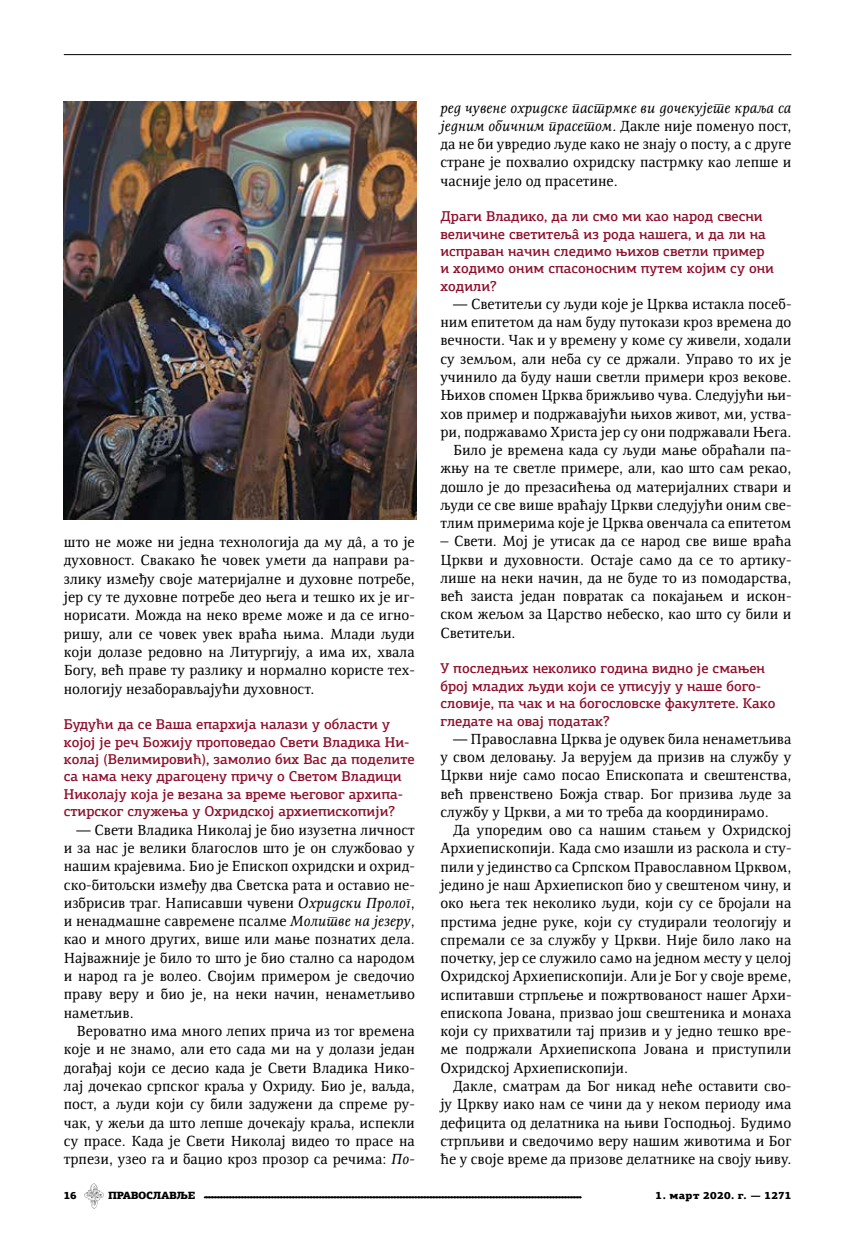
<style>
.page{position:relative;width:851px;height:1234px;background:#fff}
.page>*{position:absolute;margin:0;border:0;box-sizing:border-box;transform-origin:0 0}
.t1{font:15px/18.3px "Resavska BG";color:#000;text-align:justify}
.t2{font:500 14.25px/17.4px "PF Agora Slab Pro";color:#8d0e2b}
.t3{font:900 10.5px "PF Agora Slab Pro";letter-spacing:.035em;color:#000}
.t4{font:900 10.5px "PF Agora Slab Pro";letter-spacing:-.035em;color:#000}
.s1{font-weight:700}
.s2{font-style:italic}
</style>
<div class="page">
<svg style="left:204px;top:1196px;width:377px;height:1px"></svg>
<svg style="left:84px;top:1183px;width:20px;height:25px"></svg>
<hr style="left:64px;top:54px;width:727px;height:1px;background:#000">
<img style="left:64px;top:101px;width:352px;height:418px">
<p class="t1" style="left:64px;top:532px;width:352px">што не може ни једна технологија да му дâ, а то је духовност. Свакако ће човек умети да направи ра&shy;злику између своје материјалне и духовне потребе, јер су те духовне потребе део њега и тешко их је иг&shy;норисати. Можда на неко време може и да се игно&shy;ришу, али се човек увек враћа њима. Млади људи који долазе редовно на Литургију, а има их, хвала Богу, већ праве ту разлику и нормално користе тех&shy;нологију незаборављајући духовност.</p>
<p class="t2" style="left:64px;top:715px;width:352px">Будући да се Ваша епархија налази у области у којој је реч Божију проповедао Свети Владика Ни&shy;колај (Велимировић), замолио бих Вас да поделите са нама неку драгоцену причу о Светом Владици Николају која је везана за време његовог архипа&shy;стирског служења у Охридској архиепископији?</p>
<p class="t1" style="left:64px;top:820px;width:352px;text-indent:13px"><span class="s1">—</span> Свети Владика Николај је био изузетна личност и за нас је велики благослов што је он службовао у нашим крајевима. Био је Епископ охридски и охрид&shy;ско-битољски између два Светска рата и оставио не&shy;избрисив траг. Написавши чувени <span class="s2">Охридски Пролог</span>, и ненадмашне савремене псалме <span class="s2">Молитве на језеру</span>, као и много других, више или мање познатих дела.<br>Најважније је било то што је био стално са народом и народ га је волео. Својим примером је сведочио праву веру и био је, на неки начин, ненаметљиво наметљив.</p>
<p class="t1" style="left:64px;top:1021px;width:352px;text-indent:13px">Вероватно има много лепих прича из тог времена које и не знамо, али ето сада ми на у долази један догађај који се десио када је Свети Владика Нико&shy;лај дочекао српског краља у Охриду. Био је, ваљда, пост, а људи који су били задужени да спреме ру&shy;чак, у жељи да што лепше дочекају краља, испекли су прасе. Када је Свети Николај видео то прасе на трпези, узео га и бацио кроз прозор са речима: <span class="s2">По-</span></p>
<p class="t1" style="left:440px;top:98px;width:352px"><span class="s2">ред чувене охридске пастрмке ви дочекујете краља са једним обичним прасетом.</span> Дакле није поменуо пост, да не би увредио људе како не знају о посту, а с друге стране је похвалио охридску пастрмку као лепше и часније јело од прасетине.</p>
<p class="t2" style="left:440px;top:207px;width:335px">Драги Владико, да ли смо ми као народ свесни величине светитељâ из рода нашега, и да ли на исправан начин следимо њихов светли пример и ходимо оним спасоносним путем којим су они ходили?</p>
<p class="t1" style="left:440px;top:295px;width:352px;text-align:right"><span class="s1">—</span> Светитељи су људи које је Црква истакла посеб&shy;ним епитетом да нам буду путокази кроз времена до вечности. Чак и у времену у коме су живели, ходали су земљом, али неба су се држали. Управо то их је учинило да буду наши светли примери кроз векове.<br>Њихов спомен Црква брижљиво чува. Следујући њи&shy;хов пример и подржавајући њихов живот, ми, уства&shy;ри, подржавамо Христа јер су они подржавали Њега.<br>Било је времена када су људи мање обраћали па&shy;жњу на те светле примере, али, као што сам рекао, дошло је до презасићења од материјалних ствари и људи се све више враћају Цркви следујући оним све&shy;тлим примерима које је Црква овенчала са епитетом</p>
<p class="t1" style="left:440px;top:532px;width:352px">– Свети. Мој је утисак да се народ све више враћа Цркви и духовности. Остаје само да се то артику&shy;лише на неки начин, да не буде то из помодарства, већ заиста један повратак са покајањем и искон&shy;ском жељом за Царство небеско, као што су били и Светитељи.</p>
<p class="t2" style="left:440px;top:659px;width:336px">У последњих неколико година видно је смањен број младих људи који се уписују у наше бого&shy;словије, па чак и на богословске факултете. Како гледате на овај податак?</p>
<p class="t1" style="left:440px;top:729px;width:352px;text-indent:13px"><span class="s1">—</span> Православна Црква је одувек била ненаметљива у свом деловању. Ја верујем да призив на службу у Цркви није само посао Епископата и свештенства, већ првенствено Божја ствар. Бог призива људе за службу у Цркви, а ми то треба да координирамо.</p>
<p class="t1" style="left:440px;top:820px;width:352px;text-indent:13px">Да упоредим ово са нашим стањем у Охридској Архиепископији. Када смо изашли из раскола и сту&shy;пили у јединство са Српском Православном Црквом, једино је наш Архиепископ био у свештеном чину, и око њега тек неколико људи, који су се бројали на прстима једне руке, који су студирали теологију и спремали се за службу у Цркви. Није било лако на почетку, јер се служило само на једном месту у целој Охридској Архиепископији. Али је Бог у своје време, испитавши стрпљење и пожртвованост нашег Архи&shy;епископа Јована, призвао још свештеника и монаха који су прихватили тај призив и у једно тешко вре&shy;ме подржали Архиепископа Јована и приступили Охридској Архиепископији.</p>
<p class="t1" style="left:440px;top:1076px;width:352px;text-indent:13px">Дакле, сматрам да Бог никад неће оставити сво&shy;ју Цркву иако нам се чини да у неком периоду има дефицита од делатника на њиви Господњој. Будимо стрпљиви и сведочимо веру нашим животима и Бог ће у своје време да призове делатнике на своју њиву.</p>
<p class="t4" style="left:64px;top:1188px;width:14px">16</p>
<p class="t4" style="left:108px;top:1188px;width:89px">ПРАВОСЛАВЉЕ</p>
<p class="t3" style="left:655px;top:1188px;width:137px">1. март 2020. г. — 1271</p>
</div>
